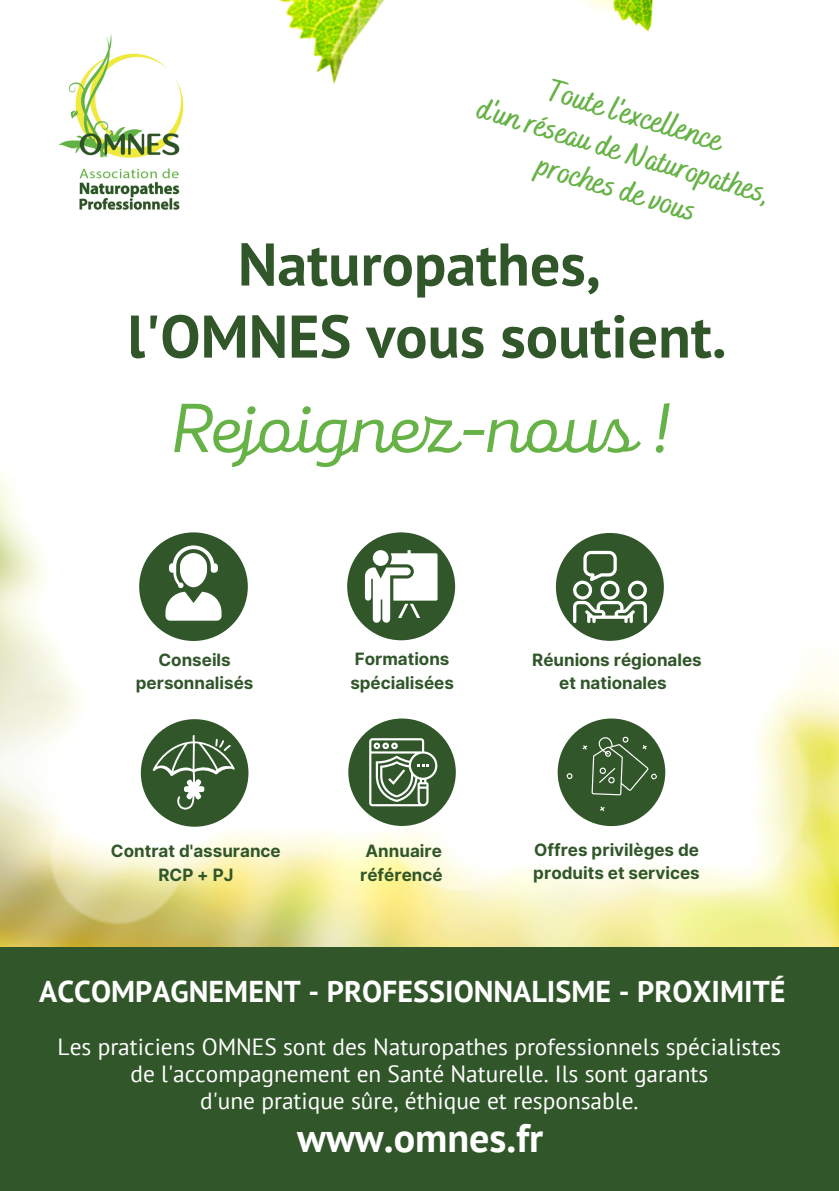
<style>
.page{position:relative;width:839px;height:1191px;background:#fff}
.page>*{position:absolute;margin:0;border:0;box-sizing:border-box;transform-origin:0 0}
.t1{font:72px "Mixa";color:#66b247}
.t2{font:700 60px "PT Sans";color:#305629}
.t3{font:700 40px "PT Sans";color:#fff}
.t4{font:700 32px "Bakerie Smooth";color:#66b247}
.t5{font:700 30px "PT Sans";color:#fff}
.t6{font:23.4px "PT Sans";color:#fff}
.t7{font:700 17px/23.8px "Inter";color:#305629;text-align:center}
</style>
<div class="page">
<img style="left:0;top:0;width:838px;height:947px">
<div style="left:0;top:947px;width:838px;height:244px;background:#305629"></div>
<img style="left:49px;top:23px;width:162px;height:203px">
<div style="left:556px;top:533px;width:107px;height:108px;background:#305629;border-radius:50%"></div>
<svg style="left:573px;top:551px;width:74px;height:72px"></svg>
<div style="left:557px;top:719px;width:108px;height:107px;background:#305629;border-radius:50%"></div>
<svg style="left:565px;top:726px;width:93px;height:86px"></svg>
<svg style="left:139px;top:532px;width:109px;height:109px"></svg>
<div style="left:141px;top:719px;width:107px;height:108px;background:#305629;border-radius:50%"></div>
<svg style="left:152px;top:735px;width:83px;height:75px"></svg>
<div style="left:348px;top:719px;width:108px;height:107px;background:#305629;border-radius:50%"></div>
<svg style="left:369px;top:738px;width:68px;height:68px"></svg>
<div style="left:347px;top:532px;width:108px;height:108px;background:#305629;border-radius:50%"></div>
<svg style="left:365px;top:550px;width:72px;height:73px"></svg>
<p class="t4" style="left:554px;top:71px;width:182px;rotate:17deg">Toute l'excel ence</p>
<p class="t4" style="left:485px;top:89px;width:306px;rotate:17deg">d'un réseau de Naturopathes,</p>
<p class="t4" style="left:544px;top:146px;width:165px;rotate:17deg">proches de vous</p>
<p class="t2" style="left:238px;top:224px;width:364px">Naturopathes,</p>
<p class="t2" style="left:127px;top:297px;width:600px">l'OMNES vous soutient.</p>
<p class="t1" style="left:169px;top:380px;width:503px">Rejoignez-nous !</p>
<p class="t7" style="left:350px;top:647px;width:105px;text-align:left">Formations spécialisées</p>
<p class="t7" style="left:136px;top:648px;width:119px">Conseils personnalisés</p>
<p class="t7" style="left:532px;top:648px;width:171px">Réunions régionales et nationales</p>
<p class="t7" style="left:111px;top:839px;width:171px">Contrat d'assurance<br>RCP + PJ</p>
<p class="t7" style="left:360px;top:839px;width:84px">Annuaire référencé</p>
<p class="t7" style="left:533px;top:838px;width:168px;text-align:left">Offres privilèges de produits et services</p>
<p class="t5" style="left:39px;top:972px;width:747px">ACCOMPAGNEMENT - PROFESSIONNALISME - PROXIMITÉ</p>
<p class="t6" style="left:58px;top:1031px;width:725px">Les praticiens OMNES sont des Naturopathes professionnels spécialistes</p>
<p class="t6" style="left:130px;top:1058px;width:579px">de l'accompagnement en Santé Naturelle. Ils sont garants</p>
<p class="t6" style="left:200px;top:1085px;width:440px">d'une pratique sûre, éthique et responsable.</p>
<p class="t3" style="left:297px;top:1112px;width:247px">www.omnes.fr</p>
</div>
